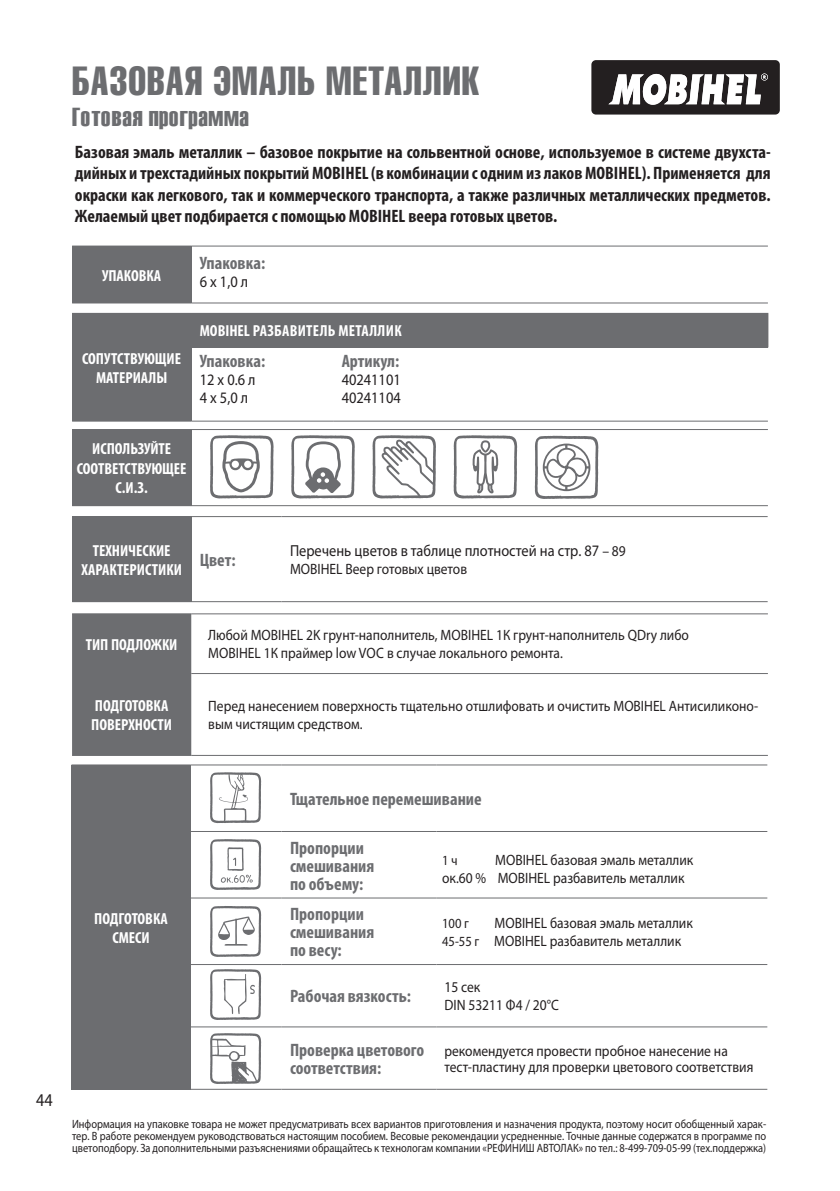
<style>
.page{position:relative;width:840px;height:1191px;background:#fff}
.page>*{position:absolute;margin:0;border:0;box-sizing:border-box;transform-origin:0 0}
.t1{font:40px "Helios Compressed";letter-spacing:.03em;color:#6c6d70;scale:.95 1}
.t2{font:26px "Haettenschweiler";letter-spacing:.025em;color:#6c6d70}
.t3{font:700 condensed 18px/21.6px "Myriad Pro";color:#231f20;text-align:justify}
.t4{font:700 condensed 18px/18px "Myriad Pro";color:#6c6d70}
.t5{font:18px "Myriad Pro";color:#231f20;scale:.9 1}
.t6{font:700 condensed 16px "Myriad Pro";color:#fff}
.t7{font:16px "Myriad Pro";color:#231f20;scale:.9 1}
.t8{font:700 condensed 16px "Myriad Pro";letter-spacing:.02em;color:#fff}
.t9{font:15px/18px "Myriad Pro";color:#231f20;scale:.9 1}
.t10{font:14px "Myriad Pro";color:#231f20;scale:.9 1}
.t11{font:12px/12px "Myriad Pro";color:#231f20;text-align:justify;scale:.87 1}
.s1{font-size:15px}
.s2{font-size:14px}
</style>
<div class="page">
<div style="left:591px;top:60px;width:188px;height:55px;background:#231f20;border-radius:5px"></div>
<svg style="left:608px;top:74px;width:159px;height:31px"></svg>
<div style="left:72px;top:246px;width:119px;height:57px;background:#6c6d70"></div>
<hr style="left:72px;top:245px;width:119px;height:1px;background:#6c6d70">
<hr style="left:191px;top:245px;width:576px;height:1px;background:#6c6d70">
<hr style="left:191px;top:302px;width:576px;height:1px;background:#6c6d70">
<div style="left:72px;top:313px;width:119px;height:108px;background:#6c6d70"></div>
<div style="left:191px;top:313px;width:576px;height:34px;background:#6c6d70"></div>
<hr style="left:767px;top:314px;width:1px;height:33px;background:#6c6d70">
<hr style="left:333px;top:313px;width:435px;height:1px;background:#6c6d70">
<hr style="left:191px;top:420px;width:142px;height:1px;background:#6c6d70">
<hr style="left:333px;top:420px;width:434px;height:1px;background:#6c6d70">
<div style="left:72px;top:516px;width:119px;height:85px;background:#6c6d70"></div>
<hr style="left:191px;top:516px;width:90px;height:1px;background:#6c6d70">
<hr style="left:281px;top:516px;width:486px;height:1px;background:#6c6d70">
<hr style="left:72px;top:601px;width:119px;height:1px;background:#6c6d70">
<hr style="left:191px;top:601px;width:90px;height:1px;background:#6c6d70">
<hr style="left:281px;top:601px;width:486px;height:1px;background:#6c6d70">
<div style="left:72px;top:614px;width:119px;height:141px;background:#6c6d70"></div>
<hr style="left:191px;top:673px;width:576px;height:1px;background:#6c6d70">
<hr style="left:72px;top:613px;width:119px;height:1px;background:#6c6d70">
<hr style="left:191px;top:613px;width:576px;height:1px;background:#6c6d70">
<hr style="left:72px;top:755px;width:119px;height:1px;background:#6c6d70">
<hr style="left:191px;top:755px;width:576px;height:1px;background:#6c6d70">
<svg style="left:210px;top:969px;width:51px;height:51px"></svg>
<div style="left:71px;top:765px;width:119px;height:324px;background:#6c6d70"></div>
<hr style="left:190px;top:831px;width:91px;height:1px;background:#6c6d70">
<hr style="left:281px;top:831px;width:155px;height:1px;background:#6c6d70">
<hr style="left:436px;top:831px;width:330px;height:1px;background:#6c6d70">
<hr style="left:190px;top:897px;width:91px;height:1px;background:#6c6d70">
<hr style="left:281px;top:897px;width:155px;height:1px;background:#6c6d70">
<hr style="left:436px;top:897px;width:330px;height:1px;background:#6c6d70">
<hr style="left:190px;top:964px;width:91px;height:1px;background:#6c6d70">
<hr style="left:281px;top:964px;width:155px;height:1px;background:#6c6d70">
<hr style="left:436px;top:964px;width:330px;height:1px;background:#6c6d70">
<hr style="left:190px;top:1026px;width:91px;height:1px;background:#6c6d70">
<hr style="left:281px;top:1026px;width:155px;height:1px;background:#6c6d70">
<hr style="left:436px;top:1026px;width:330px;height:1px;background:#6c6d70">
<hr style="left:71px;top:764px;width:119px;height:1px;background:#6c6d70">
<hr style="left:190px;top:764px;width:91px;height:1px;background:#6c6d70">
<hr style="left:281px;top:764px;width:155px;height:1px;background:#6c6d70">
<hr style="left:436px;top:764px;width:330px;height:1px;background:#6c6d70">
<hr style="left:190px;top:1088px;width:91px;height:1px;background:#6c6d70">
<hr style="left:281px;top:1088px;width:155px;height:1px;background:#6c6d70">
<hr style="left:436px;top:1088px;width:330px;height:1px;background:#6c6d70">
<svg style="left:210px;top:772px;width:51px;height:51px"></svg>
<svg style="left:210px;top:839px;width:51px;height:51px"></svg>
<svg style="left:210px;top:1033px;width:51px;height:51px"></svg>
<div style="left:72px;top:429px;width:119px;height:76px;background:#6c6d70"></div>
<hr style="left:191px;top:429px;width:576px;height:1px;background:#6c6d70">
<hr style="left:72px;top:505px;width:119px;height:1px;background:#6c6d70">
<hr style="left:191px;top:505px;width:576px;height:1px;background:#6c6d70">
<svg style="left:210px;top:435px;width:63px;height:63px"></svg>
<svg style="left:291px;top:435px;width:63px;height:63px"></svg>
<svg style="left:372px;top:435px;width:64px;height:63px"></svg>
<svg style="left:453px;top:435px;width:64px;height:63px"></svg>
<svg style="left:534px;top:435px;width:64px;height:64px"></svg>
<svg style="left:210px;top:906px;width:51px;height:51px"></svg>
<p class="t1" style="left:72px;top:57px;width:430px">БАЗОВАЯ ЭМАЛЬ МЕТАЛЛИК</p>
<p class="t2" style="left:72px;top:99px;width:178px">Готовая программа</p>
<p class="t3" style="left:75px;top:140px;width:697px">Базовая эмаль металлик – базовое покрытие на сольвентной основе, используемое в системе двухста&shy;дийных и трехстадийных покрытий MOBIHEL (в комбинации с одним из лаков MOBIHEL). Применяется для окраски как легкового, так и коммерческого транспорта, а также различных металлических предметов.<br>Желаемый цвет подбирается с помощью MOBIHEL веера готовых цветов.</p>
<p class="t6" style="left:102px;top:265px;width:61px">УПАКОВКА</p>
<p class="t6" style="left:82px;top:348px;width:100px">СОПУТСТВУЮЩИЕ</p>
<p class="t6" style="left:96px;top:367px;width:73px">МАТЕРИАЛЫ</p>
<p class="t4" style="left:200px;top:254px;width:67px">Упаковка:</p>
<p class="t7" style="left:200px;top:272px;width:55px">6 x 1,0 л</p>
<p class="t8" style="left:200px;top:321px;width:203px">MOBIHEL РАЗБАВИТЕЛЬ МЕТАЛЛИК</p>
<p class="t4" style="left:200px;top:351px;width:67px">Упаковка:</p>
<p class="t7" style="left:200px;top:369px;width:63px">12 x 0.6 л</p>
<p class="t7" style="left:200px;top:387px;width:55px">4 x 5,0 л</p>
<p class="t4" style="left:341px;top:351px;width:59px">Артикул:</p>
<p class="t7" style="left:341px;top:369px;width:67px">40241101</p>
<p class="t7" style="left:341px;top:387px;width:67px">40241104</p>
<p class="t6" style="left:92px;top:439px;width:81px">ИСПОЛЬЗУЙТЕ</p>
<p class="t6" style="left:77px;top:458px;width:111px">СООТВЕТСТВУЮЩЕЕ</p>
<p class="t6" style="left:115px;top:477px;width:34px">С.И.З.</p>
<p class="t6" style="left:93px;top:540px;width:79px">ТЕХНИЧЕСКИЕ</p>
<p class="t6" style="left:81px;top:559px;width:102px">ХАРАКТЕРИСТИКИ</p>
<p class="t4" style="left:200px;top:550px;width:37px">Цвет:</p>
<p class="t7" style="left:290px;top:541px;width:374px">Перечень цветов в таблице плотностей на стр. 87 <span class="s1">– 89</span></p>
<p class="t9" style="left:290px;top:560px;width:198px">MOBIHEL Веер готовых цветов</p>
<p class="t6" style="left:86px;top:634px;width:93px">ТИП ПОДЛОЖКИ</p>
<p class="t6" style="left:95px;top:695px;width:75px">ПОДГОТОВКА</p>
<p class="t6" style="left:91px;top:714px;width:82px">ПОВЕРХНОСТИ</p>
<p class="t9" style="left:208px;top:626px;width:535px">Любой MOBIHEL 2K грунт-наполнитель, MOBIHEL 1К грунт-наполнитель QDry либо</p>
<p class="t9" style="left:208px;top:644px;width:395px">MOBIHEL 1К праймер low VOC в случае локального ремонта.</p>
<p class="t9" style="left:208px;top:697px;width:612px">Перед нанесением поверхность тщательно отшлифовать и очистить MOBIHEL Антисиликоно&shy;вым чистящим средством.</p>
<p class="t5" style="left:36px;top:1089px;width:20px">44</p>
<p class="t6" style="left:94px;top:908px;width:75px">ПОДГОТОВКА</p>
<p class="t6" style="left:112px;top:927px;width:39px">СМЕСИ</p>
<p class="t4" style="left:290px;top:789px;width:193px">Тщательное перемешивание</p>
<p class="t4" style="left:290px;top:838px;width:75px">Пропорции</p>
<p class="t4" style="left:290px;top:856px;width:86px">смешивания</p>
<p class="t4" style="left:290px;top:874px;width:75px">по объему:</p>
<p class="t10" style="left:442px;top:851px;width:19px">1 ч</p>
<p class="t9" style="left:495px;top:850px;width:222px">MOBIHEL базовая эмаль металлик</p>
<p class="t9" style="left:442px;top:868px;width:271px">ок.60 % MOBIHEL разбавитель металлик</p>
<p class="t4" style="left:290px;top:904px;width:75px">Пропорции</p>
<p class="t4" style="left:290px;top:922px;width:86px">смешивания</p>
<p class="t4" style="left:290px;top:940px;width:53px">по весу:</p>
<p class="t4" style="left:290px;top:987px;width:122px">Рабочая вязкость:</p>
<p class="t10" style="left:442px;top:914px;width:31px">100 г</p>
<p class="t9" style="left:494px;top:913px;width:222px">MOBIHEL базовая эмаль металлик</p>
<p class="t9" style="left:442px;top:931px;width:267px"><span class="s2">45-55 г</span> MOBIHEL разбавитель металлик</p>
<p class="t9" style="left:444px;top:978px;width:41px">15 сек</p>
<p class="t9" style="left:444px;top:996px;width:129px">DIN 53211 Φ4 / 20°C</p>
<p class="t4" style="left:290px;top:1040px;width:136px">Проверка цветового соответствия:</p>
<p class="t9" style="left:444px;top:1042px;width:344px;line-height:16px">рекомендуется провести пробное нанесение на тест-пластину для проверки цветового соответствия</p>
<p class="t11" style="left:72px;top:1117px;width:798px">Информация на упаковке товара не может предусматривать всех вариантов приготовления и назначения продукта, поэтому носит обобщенный харак&shy;тер. В работе рекомендуем руководствоваться настоящим пособием. Весовые рекомендации усредненные. Точные данные содержатся в программе по цветоподбору. За дополнительными разъяснениями обращайтесь к технологам компании «РЕФИНИШ АВТОЛАК» по тел.: 8-499-709-05-99 (тех.поддержка)</p>
</div>
